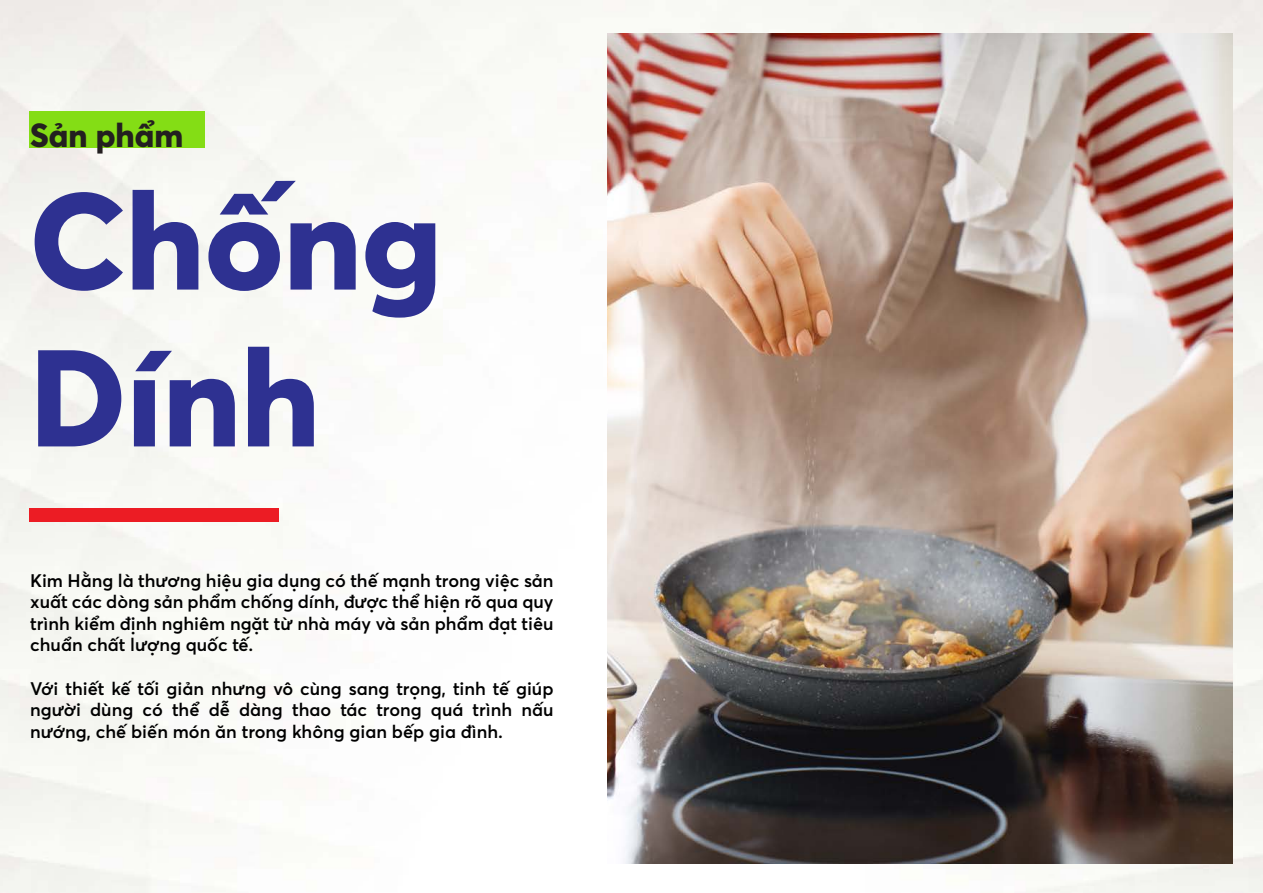
<style>
.page{position:relative;width:1263px;height:893px;background:#fff}
.page>*{position:absolute;margin:0;border:0;box-sizing:border-box;transform-origin:0 0}
.t1{font:800 135.45px/156.9px "Averta";color:#2e3191}
.t2{font:800 33px "Averta";color:#231f20}
.t3{font:600 18px/21.6px "Averta";color:#000;text-align:justify}
</style>
<div class="page">
<img style="left:0;top:0;width:1263px;height:893px">
<img style="left:608px;top:34px;width:625px;height:829px">
<div style="left:30px;top:509px;width:249px;height:13px;background:#ec1c24"></div>
<div style="left:29px;top:111px;width:176px;height:36px;background:#84dd15"></div>
<h2 class="t2" style="left:30px;top:115px;width:154px">Sản phẩm</h2>
<h1 class="t1" style="left:30px;top:161px;width:413px">Chống<br>Dính</h1>
<p class="t3" style="left:30px;top:569px;width:525px">Kim Hằng là thương hiệu gia dụng có thế mạnh trong việc sản xuất các dòng sản phẩm chống dính, được thể hiện rõ qua quy trình kiểm định nghiêm ngặt từ nhà máy và sản phẩm đạt tiêu chuẩn chất lượng quốc tế.</p>
<p class="t3" style="left:30px;top:677px;width:525px">Với thiết kế tối giản nhưng vô cùng sang trọng, tinh tế giúp người dùng có thể dễ dàng thao tác trong quá trình nấu nướng, chế biến món ăn trong không gian bếp gia đình.</p>
</div>
